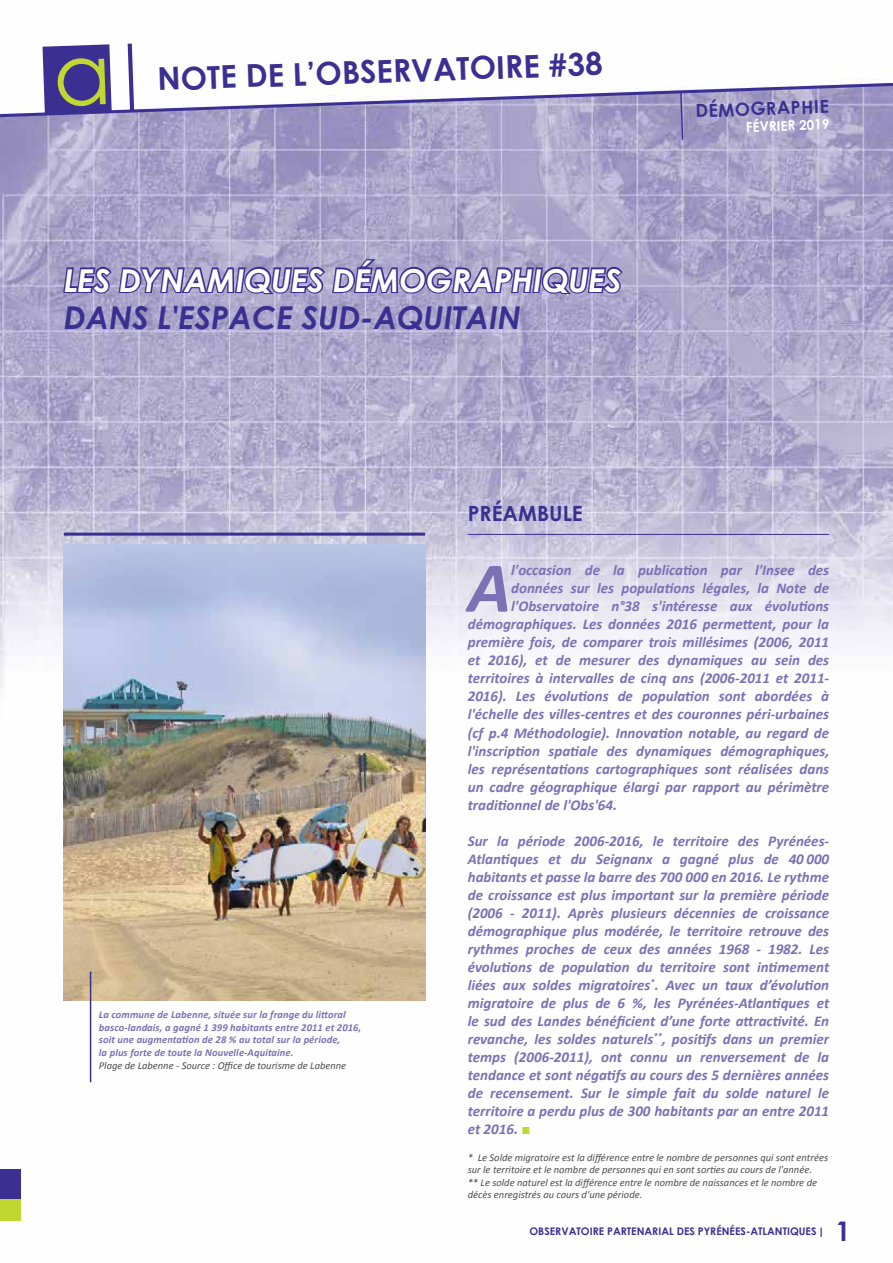
<style>
.page{position:relative;width:893px;height:1263px;background:#fff}
.page>*{position:absolute;margin:0;border:0;box-sizing:border-box;transform-origin:0 0}
.t1{font:italic 700 71.7px "Calibri";color:#7c71b4}
.t2{font:italic 700 31.5px "Century Gothic";color:#fff}
.t3{font:italic 700 31.5px "Century Gothic";color:#3b3092}
.t4{font:700 31.5px "Century Gothic";color:#3b3092}
.t5{font:700 27px "Century Gothic";color:#3b3092}
.t6{font:700 21px "Century Gothic";color:#3b3092}
.t7{font:700 18px "Century Gothic";color:#3b3092}
.t8{font:italic 700 15px/18px "Calibri";color:#7c71b4;text-align:justify}
.t9{font:700 13.5px "Century Gothic";color:#fff}
.t10{font:italic 10.5px/12.6px "Calibri";color:#4d4d4f}
.t11{font:italic 700 10.5px/12.6px "Calibri";letter-spacing:.01em;color:#7c71b4}
.t12{font:700 10.5px "Century Gothic";color:#3b3092}
.s1{font-family:"Arial";font-style:normal;color:#bfd730}
.s2{font-family:"Calibri"}
</style>
<div class="page">
<img style="left:0;top:141px;width:893px;height:1080px">
<svg style="left:0;top:43px;width:893px;height:98px"></svg>
<div style="left:0;top:1198px;width:21px;height:22px;background:#bfd730"></div>
<div style="left:0;top:1169px;width:21px;height:29px;background:#3b3092"></div>
<hr style="left:64px;top:533px;width:361px;height:3px;background:#3b3092">
<img style="left:64px;top:544px;width:361px;height:456px">
<hr style="left:90px;top:972px;width:1px;height:110px;background:#3b3092">
<svg style="left:62px;top:258px;width:563px;height:38px;background:#7e76b4"></svg>
<hr style="left:468px;top:534px;width:361px;height:1px;background:#3b3092">
<h2 class="t4" style="left:157px;top:55px;width:447px;rotate:-2deg">NOTE DE L’OBSERVATOIRE #38</h2>
<h2 class="t2" style="left:64px;top:256px;width:559px">LES DYNAMIQUES DÉMOGRAPHIQUES</h2>
<h2 class="t3" style="left:64px;top:294px;width:459px">DANS L'ESPACE SUD-AQUITAIN</h2>
<h3 class="t6" style="left:468px;top:498px;width:117px">PRÉAMBULE</h3>
<p class="t7" style="left:695px;top:97px;width:135px;rotate:-2deg">DÉMOGRAPHIE</p>
<p class="t9" style="left:746px;top:117px;width:85px;rotate:-2deg">FÉVRIER 2019</p>
<p class="t11" style="left:99px;top:1008px;width:264px">La commune de Labenne, située sur la frange du littoral basco-landais, a gagné 1 399 habitants entre 2011 et 2016, soit une augmentation de 28 % au total sur la période,<br>la plus forte de toute la Nouvelle-Aquitaine.</p>
<p class="t10" style="left:99px;top:1058px;width:249px">Plage de Labenne - Source : Office de tourisme de Labenne</p>
<h1 class="t1" style="left:468px;top:542px;width:45px">A</h1>
<p class="t8" style="left:511px;top:561px;width:319px">l'occasion de la publication par l'Insee des</p>
<p class="t8" style="left:511px;top:579px;width:319px">données sur les populations légales, la Note de</p>
<p class="t8" style="left:511px;top:597px;width:319px">l'Observatoire n°38 s'intéresse aux évolutions</p>
<p class="t8" style="left:468px;top:615px;width:363px">démographiques. Les données 2016 permettent, pour la</p>
<p class="t8" style="left:468px;top:633px;width:363px">première fois, de comparer trois millésimes (2006, 2011</p>
<p class="t8" style="left:468px;top:651px;width:363px">et 2016), et de mesurer des dynamiques au sein des</p>
<p class="t8" style="left:468px;top:669px;width:363px">territoires à intervalles de cinq ans (2006-2011 et 2011-</p>
<p class="t8" style="left:468px;top:687px;width:363px">2016). Les évolutions de population sont abordées à</p>
<p class="t8" style="left:468px;top:705px;width:363px">l'échelle des villes-centres et des couronnes péri-urbaines</p>
<p class="t8" style="left:468px;top:723px;width:363px">(cf p.4 Méthodologie). Innovation notable, au regard de</p>
<p class="t8" style="left:468px;top:741px;width:363px">l'inscription spatiale des dynamiques démographiques,</p>
<p class="t8" style="left:468px;top:759px;width:363px">les représentations cartographiques sont réalisées dans</p>
<p class="t8" style="left:468px;top:777px;width:363px">un cadre géographique élargi par rapport au périmètre</p>
<p class="t8" style="left:468px;top:795px;width:151px">traditionnel de l'Obs'64.</p>
<p class="t8" style="left:468px;top:831px;width:363px">Sur la période 2006-2016, le territoire des Pyrénées-Atlantiques et du Seignanx a gagné plus de 40 000 habitants et passe la barre des 700 000 en 2016. Le rythme de croissance est plus important sur la première période (2006 - 2011). Après plusieurs décennies de croissance démographique plus modérée, le territoire retrouve des rythmes proches de ceux des années 1968 - 1982. Les évolutions de population du territoire sont intimement liées aux soldes migratoires<sup>*</sup>. Avec un taux d’évolution migratoire de plus de 6 %, les Pyrénées-Atlantiques et le sud des Landes bénéficient d’une forte attractivité. En revanche, les soldes naturels<sup>**</sup>, positifs dans un premier temps (2006-2011), ont connu un renversement de la tendance et sont négatifs au cours des 5 dernières années de recensement. Sur le simple fait du solde naturel le territoire a perdu plus de 300 habitants par an entre 2011 et 2016. <span class="s1">■</span></p>
<p class="t10" style="left:468px;top:1150px;width:362px">* Le Solde migratoire est la différence entre le nombre de personnes qui sont entrées sur le territoire et le nombre de personnes qui en sont sorties au cours de l'année.<br>** Le solde naturel est la différence entre le nombre de naissances et le nombre de décès enregistrés au cours d'une période.</p>
<p class="t12" style="left:529px;top:1223px;width:296px">OBSERVATOIRE PARTENARIAL DES PYRÉNÉES-ATLANTIQUES <span class="s2">|</span></p>
<h3 class="t5" style="left:835px;top:1210px;width:17px">1</h3>
</div>
